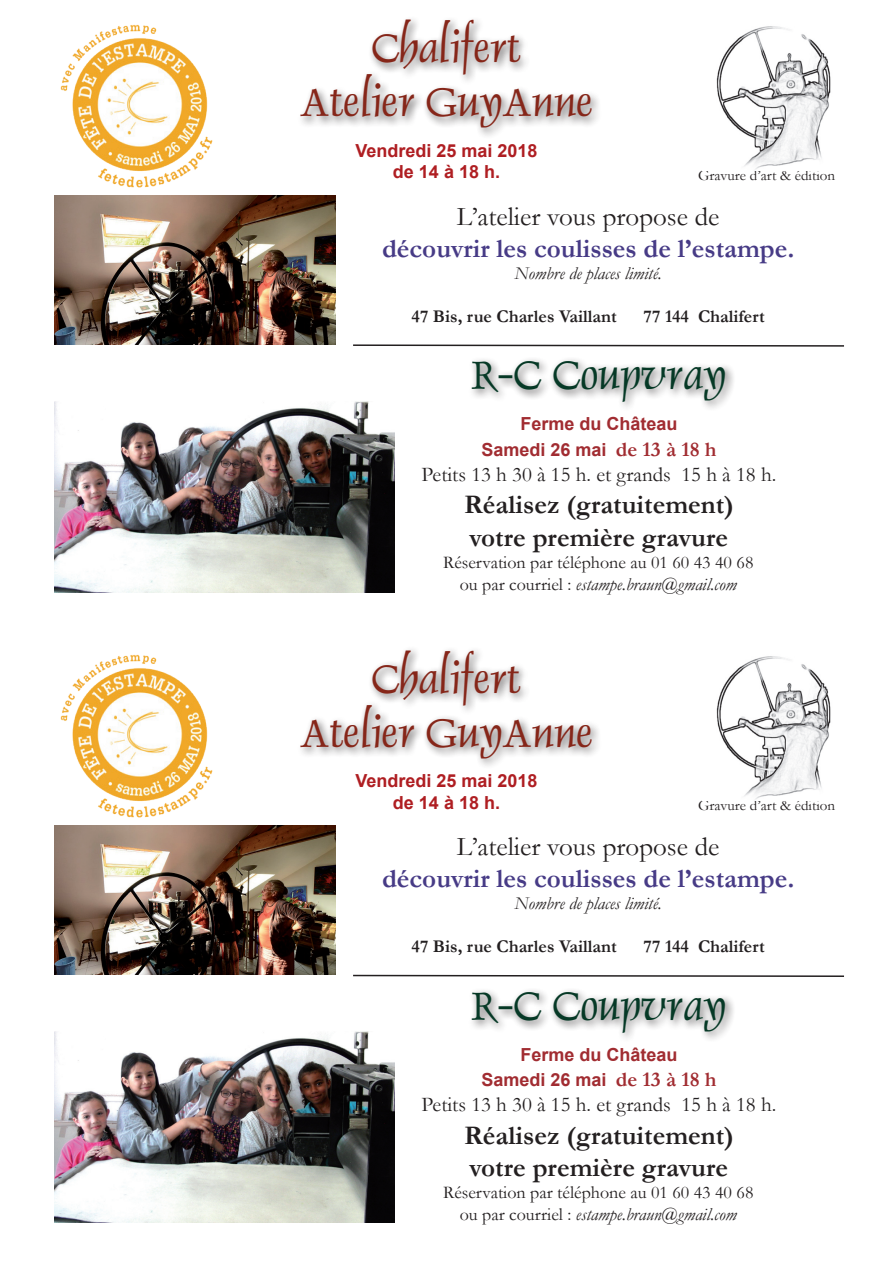
<style>
.page{position:relative;width:893px;height:1263px;background:#fff}
.page>*{position:absolute;margin:0;border:0;box-sizing:border-box;transform-origin:0 0}
.t1{font:45px/54px "Dauphin";color:#862619;text-align:center}
.t2{font:45px "Dauphin";color:#063926}
.t3{font:700 27px/32.4px "Garamond";color:#231f20}
.t4{font:700 27px "Garamond";color:#473b86}
.t5{font:27px "Garamond";color:#231f20}
.t6{font:21px "Garamond";color:#231f20}
.t7{font:18px/21.6px "Garamond";color:#231f20;text-align:center}
.t8{font:700 18px "Garamond";color:#231f20}
.t9{font:700 18px/25.2px "Arial";color:#a12c31;text-align:center}
.t10{font:700 18px/21.6px "Arial";color:#af1e22;text-align:center}
.t11{font:italic 18px "Garamond";color:#231f20}
.t12{font:15px "Garamond";color:#231f20}
.s1{font-family:"Garamond";font-size:21px}
.s2{font-style:italic}
</style>
<div class="page">
<img style="left:54px;top:196px;width:282px;height:148px">
<div style="left:467px;top:357px;width:269px;height:55px;background:#231f20;opacity:.75"></div>
<div style="left:296px;top:15px;width:306px;height:124px;background:#231f20;opacity:.75"></div>
<img style="left:716px;top:26px;width:115px;height:144px">
<svg style="left:353px;top:344px;width:491px;height:3px"></svg>
<img style="left:60px;top:24px;width:153px;height:164px">
<img style="left:54px;top:401px;width:340px;height:191px">
<img style="left:54px;top:826px;width:282px;height:149px">
<div style="left:467px;top:987px;width:269px;height:56px;background:#231f20;opacity:.75"></div>
<div style="left:296px;top:646px;width:306px;height:123px;background:#231f20;opacity:.75"></div>
<img style="left:716px;top:656px;width:115px;height:144px">
<svg style="left:353px;top:974px;width:491px;height:3px"></svg>
<img style="left:60px;top:654px;width:153px;height:164px">
<img style="left:54px;top:1031px;width:340px;height:191px">
<h1 class="t1" style="left:300px;top:21px;width:294px">Chalifert<br>Atelier GuyAnne</h1>
<p class="t10" style="left:355px;top:140px;width:184px">Vendredi 25 mai 2018 de 14 à 18 h.</p>
<h2 class="t5" style="left:457px;top:198px;width:264px">L’atelier vous propose de</h2>
<h2 class="t4" style="left:382px;top:230px;width:414px">découvrir les coulisses de l’estampe.</h2>
<p class="t11" style="left:515px;top:261px;width:149px">Nombre de places limité.</p>
<p class="t8" style="left:412px;top:304px;width:207px">47 Bis, rue Charles Vaillant</p>
<p class="t8" style="left:644px;top:304px;width:123px">77 144 Chalifert</p>
<p class="t12" style="left:698px;top:165px;width:139px">Gravure d’art &amp; édition</p>
<h1 class="t2" style="left:471px;top:347px;width:256px">R-C Coupvray</h1>
<p class="t9" style="left:481px;top:412px;width:236px">Ferme du Château<br>Samedi 26 mai <span class="s1">de 13 à 18 h</span></p>
<p class="t6" style="left:421px;top:460px;width:356px">Petits 13 h 30 à 15 h. et grands 15 h à 18 h.</p>
<h2 class="t3" style="left:464px;top:489px;width:271px">Réalisez (gratuitement) votre première gravure</h2>
<p class="t7" style="left:443px;top:551px;width:312px">Réservation par téléphone au 01 60 43 40 68 ou par courriel : <span class="s2">estampe.braun@gmail.com</span></p>
<h1 class="t1" style="left:300px;top:651px;width:294px">Chalifert<br>Atelier GuyAnne</h1>
<p class="t10" style="left:355px;top:770px;width:184px">Vendredi 25 mai 2018 de 14 à 18 h.</p>
<h2 class="t5" style="left:457px;top:828px;width:264px">L’atelier vous propose de</h2>
<h2 class="t4" style="left:382px;top:860px;width:414px">découvrir les coulisses de l’estampe.</h2>
<p class="t11" style="left:515px;top:891px;width:149px">Nombre de places limité.</p>
<p class="t8" style="left:412px;top:934px;width:207px">47 Bis, rue Charles Vaillant</p>
<p class="t8" style="left:644px;top:934px;width:123px">77 144 Chalifert</p>
<p class="t12" style="left:698px;top:795px;width:139px">Gravure d’art &amp; édition</p>
<h1 class="t2" style="left:471px;top:977px;width:256px">R-C Coupvray</h1>
<p class="t9" style="left:481px;top:1042px;width:236px">Ferme du Château<br>Samedi 26 mai <span class="s1">de 13 à 18 h</span></p>
<p class="t6" style="left:421px;top:1090px;width:356px">Petits 13 h 30 à 15 h. et grands 15 h à 18 h.</p>
<h2 class="t3" style="left:464px;top:1119px;width:271px">Réalisez (gratuitement) votre première gravure</h2>
<p class="t7" style="left:443px;top:1181px;width:312px">Réservation par téléphone au 01 60 43 40 68 ou par courriel : <span class="s2">estampe.braun@gmail.com</span></p>
</div>
